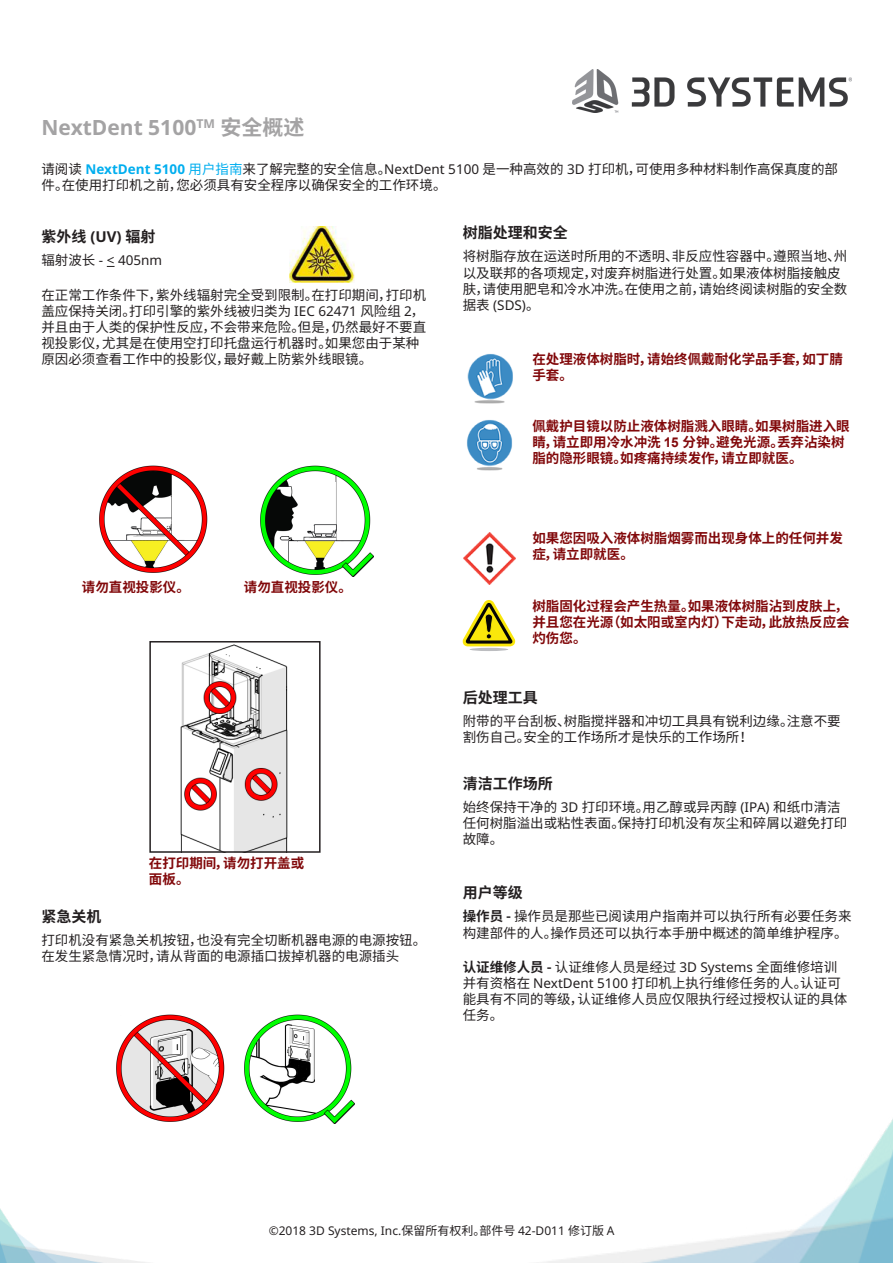
<style>
.page{position:relative;width:893px;height:1263px;background:#fff}
.page>*{position:absolute;margin:0;border:0;box-sizing:border-box;transform-origin:0 0}
.Head{font:700 21px "Noto Sans";color:#a4a3a4}
.Subhead1{font:700 15px "Noto Sans CJ Ksc";color:#231f20}
.paragraph{font:13.5px/16.2px "Noto Sans CJ Ksc";color:#231f20}
.Caution{font:700 13.5px/16.2px "Noto Sans CJ Ksc";color:#81080a}
.paragraph-2{font:13.5px "Noto Sans";color:#231f20}
.t1{font:12px "Noto Sans";color:#231f20}
.s1{font-family:"Noto Sans CJ Ksc"}
.s2{font-family:"Noto Sans";font-weight:700;color:#00aeef}
.s3{color:#00aeef}
.s4{font-family:"Noto Sans"}
.s5{font-family:"Arial"}
.s6{font-weight:700}
</style>
<div class="page">
<img style="left:543px;top:1119px;width:350px;height:144px">
<img style="left:0;top:1208px;width:147px;height:55px">
<img style="left:572px;top:69px;width:279px;height:43px">
<img style="left:467px;top:354px;width:46px;height:50px">
<img style="left:467px;top:420px;width:46px;height:51px">
<img style="left:463px;top:532px;width:53px;height:52px">
<img style="left:99px;top:465px;width:109px;height:108px">
<img style="left:244px;top:1014px;width:111px;height:110px">
<img style="left:116px;top:1014px;width:109px;height:108px">
<img style="left:180px;top:644px;width:108px;height:206px">
<div style="left:149px;top:641px;width:172px;height:212px;border:2px solid #231f20"></div>
<svg style="left:463px;top:600px;width:52px;height:46px"></svg>
<hr style="left:470px;top:648px;width:38px;height:3px;background:#bcbdc0;border-radius:50%">
<img style="left:290px;top:226px;width:65px;height:57px">
<img style="left:260px;top:465px;width:113px;height:112px">
<p class="Head" style="left:41px;top:112px;width:264px">NextDent 5100<sup>TM</sup> <span class="s1">安全概述</span></p>
<p class="paragraph" style="left:41px;top:161px;width:798px">请阅读 <span class="s2">NextDent 5100</span> <span class="s3">用户指南</span>来了解完整的安全信息。<span class="s4">NextDent 5100</span> 是一种高效的 <span class="s4">3D</span> 打印机，可使用多种材料制作高保真度的部件。在使用打印机之前，您必须具有安全程序以确保安全的工作环境。</p>
<p class="Subhead1" style="left:41px;top:229px;width:116px">紫外线 <span class="s4">(UV)</span> 辐射</p>
<p class="paragraph-2" style="left:41px;top:251px;width:122px"><span class="s1">辐射波长</span> - &lt; 405nm</p>
<p class="paragraph" style="left:41px;top:287px;width:386px">在正常工作条件下，紫外线辐射完全受到限制。在打印期间，打印机盖应保持关闭。打印引擎的紫外线被归类为 <span class="s4">IEC 62471</span> 风险组 <span class="s4">2</span>，并且由于人类的保护性反应，不会带来危险。但是，仍然最好不要直视投影仪，尤其是在使用空打印托盘运行机器时。如果您由于某种原因必须查看工作中的投影仪，最好戴上防紫外线眼镜。</p>
<p class="Caution" style="left:82px;top:579px;width:110px">请勿直视投影仪。</p>
<p class="Caution" style="left:244px;top:579px;width:110px">请勿直视投影仪。</p>
<p class="Caution" style="left:149px;top:855px;width:157px">在打印期间，请勿打开盖或面板。</p>
<p class="Subhead1" style="left:41px;top:908px;width:62px">紧急关机</p>
<p class="paragraph" style="left:41px;top:932px;width:386px">打印机没有紧急关机按钮，也没有完全切断机器电源的电源按钮。在发生紧急情况时，请从背面的电源插口拔掉机器的电源插头</p>
<p class="Subhead1" style="left:463px;top:224px;width:106px">树脂处理和安全</p>
<p class="paragraph" style="left:463px;top:249px;width:386px">将树脂存放在运送时所用的不透明、非反应性容器中。遵照当地、州以及联邦的各项规定，对废弃树脂进行处置。如果液体树脂接触皮肤，请使用肥皂和冷水冲洗。在使用之前，请始终阅读树脂的安全数据表 <span class="s4">(SDS)</span>。</p>
<p class="Caution" style="left:532px;top:351px;width:312px">在处理液体树脂时，请始终佩戴耐化学品手套，如丁腈手套。</p>
<p class="Caution" style="left:532px;top:418px;width:319px">佩戴护目镜以防止液体树脂溅入眼睛。如果树脂进入眼睛，请立即用冷水冲洗 <span class="s5">15</span> 分钟。避免光源。丢弃沾染树脂的隐形眼镜。如疼痛持续发作，请立即就医。</p>
<p class="Caution" style="left:532px;top:530px;width:312px">如果您因吸入液体树脂烟雾而出现身体上的任何并发症，请立即就医。</p>
<p class="Caution" style="left:532px;top:598px;width:319px">树脂固化过程会产生热量。如果液体树脂沾到皮肤上，并且您在光源（如太阳或室内灯）下走动，此放热反应会灼伤您。</p>
<p class="Subhead1" style="left:463px;top:689px;width:76px">后处理工具</p>
<p class="paragraph" style="left:463px;top:713px;width:379px">附带的平台刮板、树脂搅拌器和冲切工具具有锐利边缘。注意不要割伤自己。安全的工作场所才是快乐的工作场所！</p>
<p class="Subhead1" style="left:463px;top:775px;width:91px">清洁工作场所</p>
<p class="paragraph" style="left:463px;top:799px;width:386px">始终保持干净的 <span class="s4">3D</span> 打印环境。用乙醇或异丙醇 <span class="s4">(IPA)</span> 和纸巾清洁任何树脂溢出或粘性表面。保持打印机没有灰尘和碎屑以避免打印故障。</p>
<p class="Subhead1" style="left:463px;top:884px;width:61px">用户等级</p>
<p class="paragraph" style="left:463px;top:909px;width:390px"><span class="s6">操作员 -</span> 操作员是那些已阅读用户指南并可以执行所有必要任务来构建部件的人。操作员还可以执行本手册中概述的简单维护程序。</p>
<p class="paragraph" style="left:463px;top:959px;width:386px"><span class="s6">认证维修人员 -</span> 认证维修人员是经过 <span class="s4">3D Systems</span> 全面维修培训并有资格在 <span class="s4">NextDent 5100</span> 打印机上执行维修任务的人。认证可能具有不同的等级，认证维修人员应仅限执行经过授权认证的具体任务。</p>
<p class="t1" style="left:269px;top:1222px;width:347px">©2018 3D Systems, Inc.<span class="s1">保留所有权利。部件号</span> 42-D011 <span class="s1">修订版</span> A</p>
</div>
